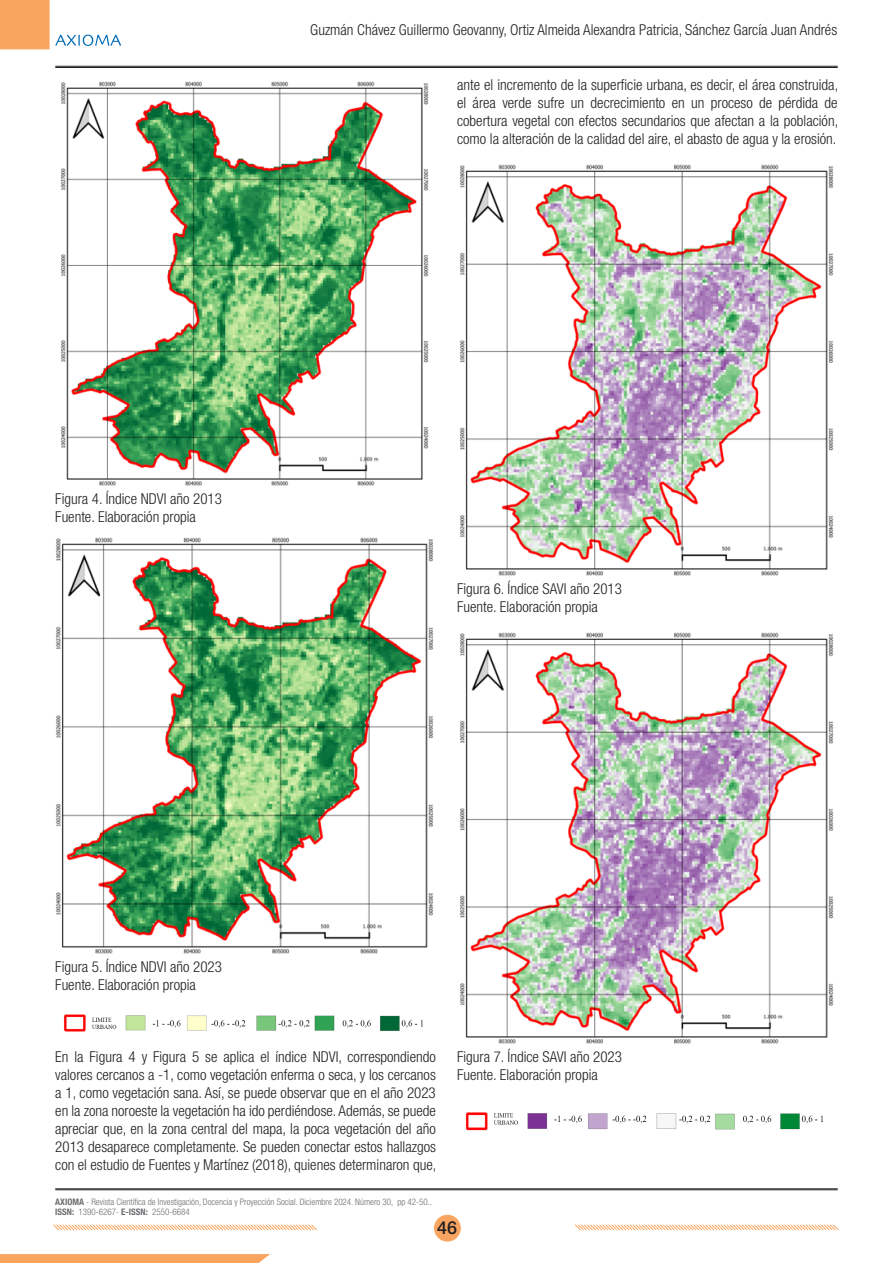
<style>
.page{position:relative;width:893px;height:1263px;background:#fff}
.page>*{position:absolute;margin:0;border:0;box-sizing:border-box;transform-origin:0 0}
.t1{font:500 18px "Helvetica Neue LT Std";color:#231f20}
.CONTENIDO{font:300 condensed 15px/18px "Helvetica Neue LT Std";color:#231f20;text-align:justify}
.TITULOS_DE_TABLAS_O_FIGURAS{font:300 condensed 15px "Helvetica Neue LT Std";color:#231f20}
.t2{font:300 condensed 9px/10.8px "Helvetica Neue LT Std";color:#6c6d70}
.s1{font-weight:700}
</style>
<div class="page">
<div style="left:434px;top:1215px;width:26px;height:26px;background:#f9a55f;border-radius:50%"></div>
<div style="left:434px;top:1215px;width:27px;height:26px;border:1px solid #f9a55f;border-radius:50%"></div>
<div style="left:0;top:1254px;width:270px;height:9px;background:#f9a55f"></div>
<div style="left:0;top:0;width:49px;height:49px;background:#f9a55f"></div>
<svg style="left:53px;top:1224px;width:786px;height:7px"></svg>
<svg style="left:55px;top:35px;width:66px;height:11px"></svg>
<hr style="left:55px;top:66px;width:783px;height:1px;background:#231f20">
<hr style="left:55px;top:67px;width:783px;height:1px;background:#231f20">
<hr style="left:55px;top:1188px;width:783px;height:1px;background:#231f20">
<hr style="left:55px;top:1189px;width:783px;height:1px;background:#231f20">
<img style="left:61px;top:81px;width:368px;height:405px">
<img style="left:56px;top:537px;width:377px;height:417px">
<img style="left:63px;top:1014px;width:360px;height:18px">
<img style="left:460px;top:164px;width:374px;height:412px">
<img style="left:460px;top:632px;width:374px;height:412px">
<img style="left:465px;top:1112px;width:358px;height:19px">
<p class="CONTENIDO" style="left:310px;top:21px;width:528px">Guzmán Chávez Guillermo Geovanny, Ortiz Almeida Alexandra Patricia, Sánchez García Juan Andrés</p>
<p class="TITULOS_DE_TABLAS_O_FIGURAS" style="left:55px;top:490px;width:168px">Figura 4. Índice NDVI año 2013</p>
<p class="TITULOS_DE_TABLAS_O_FIGURAS" style="left:55px;top:508px;width:142px">Fuente. Elaboración propia</p>
<p class="CONTENIDO" style="left:457px;top:76px;width:383px">ante el incremento de la superficie urbana, es decir, el área construida, el área verde sufre un decrecimiento en un proceso de pérdida de cobertura vegetal con efectos secundarios que afectan a la población, como la alteración de la calidad del aire, el abasto de agua y la erosión.</p>
<p class="TITULOS_DE_TABLAS_O_FIGURAS" style="left:457px;top:580px;width:166px">Figura 6. Índice SAVI año 2013</p>
<p class="TITULOS_DE_TABLAS_O_FIGURAS" style="left:457px;top:598px;width:142px">Fuente. Elaboración propia</p>
<p class="TITULOS_DE_TABLAS_O_FIGURAS" style="left:55px;top:958px;width:168px">Figura 5. Índice NDVI año 2023</p>
<p class="TITULOS_DE_TABLAS_O_FIGURAS" style="left:55px;top:976px;width:142px">Fuente. Elaboración propia</p>
<p class="CONTENIDO" style="left:55px;top:1048px;width:383px">En la Figura 4 y Figura 5 se aplica el índice NDVI, correspondiendo valores cercanos a -1, como vegetación enferma o seca, y los cercanos a 1, como vegetación sana. Así, se puede observar que en el año 2023 en la zona noroeste la vegetación ha ido perdiéndose. Además, se puede apreciar que, en la zona central del mapa, la poca vegetación del año 2013 desaparece completamente. Se pueden conectar estos hallazgos con el estudio de Fuentes y Martínez (2018), quienes determinaron que,</p>
<p class="t2" style="left:55px;top:1196px;width:378px"><span class="s1">AXIOMA</span> - Revista Científica de Investigación, Docencia y Proyección Social. Diciembre 2024. Número 30, pp 42-50..<br><span class="s1">ISSN:</span> 1390-6267- <span class="s1">E-ISSN:</span> 2550-6684</p>
<p class="TITULOS_DE_TABLAS_O_FIGURAS" style="left:457px;top:1048px;width:166px">Figura 7. Índice SAVI año 2023</p>
<p class="TITULOS_DE_TABLAS_O_FIGURAS" style="left:457px;top:1066px;width:142px">Fuente. Elaboración propia</p>
<p class="t1" style="left:437px;top:1217px;width:22px">46</p>
</div>
